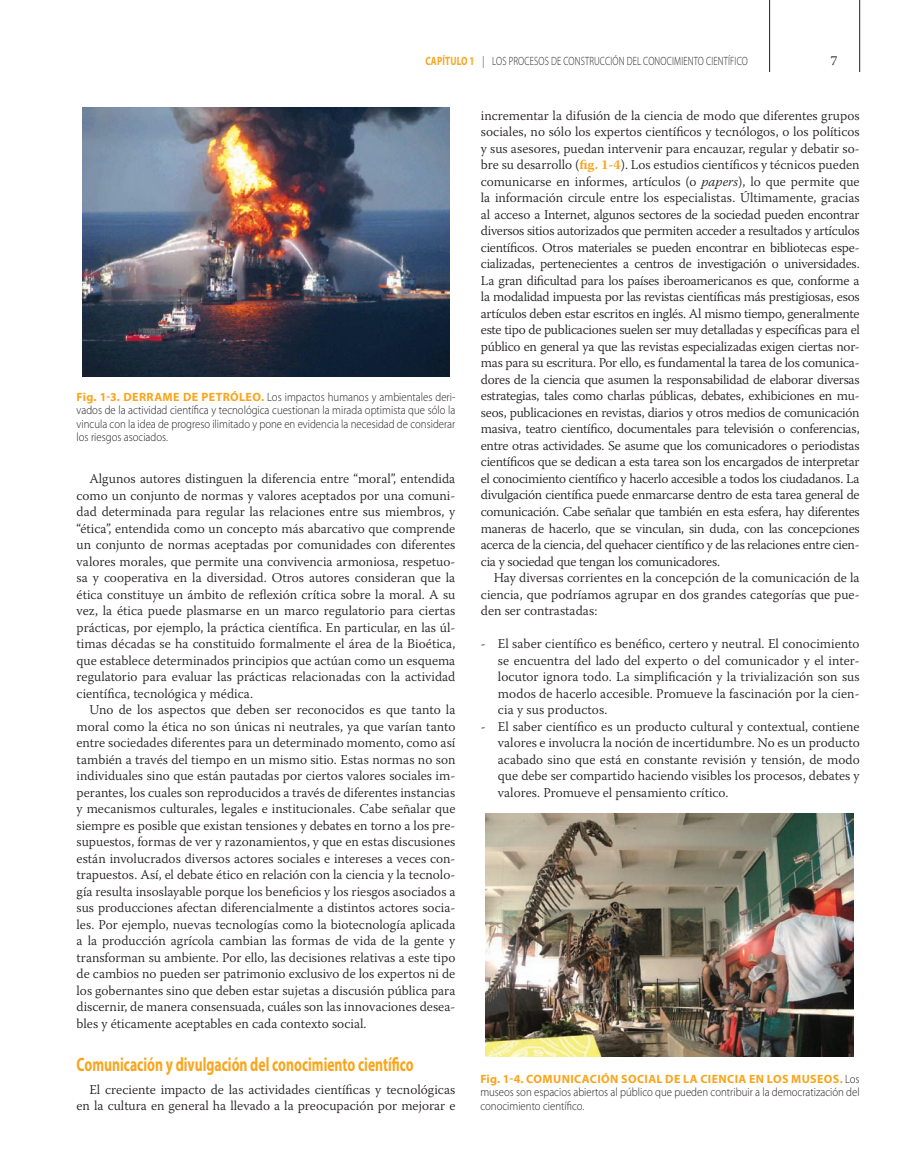
<style>
.page{position:relative;width:915px;height:1170px;background:#fff}
.page>*{position:absolute;margin:0;border:0;box-sizing:border-box;transform-origin:0 0}
.t1{font:700 19.5px "Myriad Pro";color:#f9a51c;scale:.7 1}
.t2{font:300 13.5px/16.5px "Warnock Pro";color:#231f20;text-align:justify}
.t3{font:13.5px "Warnock Pro";color:#231f20}
.t4{font:300 12px/13.5px "Myriad Pro";color:#231f20;text-align:justify;scale:.9 1}
.t5{font:300 12px "Myriad Pro";letter-spacing:.02em;color:#231f20;scale:.75 1}
.s1{font-weight:700;color:#f9a51c}
.s2{font-style:italic}
</style>
<div class="page">
<hr style="left:859px;top:0;width:1px;height:72px;background:#231f20">
<hr style="left:769px;top:0;width:1px;height:72px;background:#231f20">
<img style="left:82px;top:108px;width:367px;height:269px">
<img style="left:485px;top:813px;width:368px;height:243px">
<p class="t5" style="left:425px;top:54px;width:431px"><span class="s1">CAPÍTULO 1</span> | LOS PROCESOS DE CONSTRUCCIÓN DEL CONOCIMIENTO CIENTÍFICO</p>
<p class="t3" style="left:830px;top:53px;width:8px">7</p>
<p class="t4" style="left:77px;top:390px;width:422px"><span class="s1">Fig. 1-3. DERRAME DE PETRÓLEO.</span> Los impactos humanos y ambientales deri&shy;vados de la actividad científica y tecnológica cuestionan la mirada optimista que sólo la vincula con la idea de progreso ilimitado y pone en evidencia la necesidad de considerar los riesgos asociados.</p>
<p class="t2" style="left:77px;top:470px;width:380px;text-indent:13px">Algunos autores distinguen la diferencia entre “moral”, entendida como un conjunto de normas y valores aceptados por una comuni&shy;dad determinada para regular las relaciones entre sus miembros, y “ética”, entendida como un concepto más abarcativo que comprende un conjunto de normas aceptadas por comunidades con diferentes valores morales, que permite una convivencia armoniosa, respetuo&shy;sa y cooperativa en la diversidad. Otros autores consideran que la ética constituye un ámbito de reflexión crítica sobre la moral. A su vez, la ética puede plasmarse en un marco regulatorio para ciertas prácticas, por ejemplo, la práctica científica. En particular, en las úl&shy;timas décadas se ha constituido formalmente el área de la Bioética, que establece determinados principios que actúan como un esquema regulatorio para evaluar las prácticas relacionadas con la actividad científica, tecnológica y médica.</p>
<p class="t2" style="left:77px;top:701px;width:380px;text-indent:13px">Uno de los aspectos que deben ser reconocidos es que tanto la moral como la ética no son únicas ni neutrales, ya que varían tanto entre sociedades diferentes para un determinado momento, como así también a través del tiempo en un mismo sitio. Estas normas no son individuales sino que están pautadas por ciertos valores sociales im&shy;perantes, los cuales son reproducidos a través de diferentes instancias y mecanismos culturales, legales e institucionales. Cabe señalar que siempre es posible que existan tensiones y debates en torno a los pre&shy;supuestos, formas de ver y razonamientos, y que en estas discusiones están involucrados diversos actores sociales e intereses a veces con&shy;trapuestos. Así, el debate ético en relación con la ciencia y la tecnolo&shy;gía resulta insoslayable porque los beneficios y los riesgos asociados a sus producciones afectan diferencialmente a distintos actores socia&shy;les. Por ejemplo, nuevas tecnologías como la biotecnología aplicada a la producción agrícola cambian las formas de vida de la gente y transforman su ambiente. Por ello, las decisiones relativas a este tipo de cambios no pueden ser patrimonio exclusivo de los expertos ni de los gobernantes sino que deben estar sujetas a discusión pública para discernir, de manera consensuada, cuáles son las innovaciones desea&shy;bles y éticamente aceptables en cada contexto social.</p>
<h1 class="t1" style="left:77px;top:1051px;width:483px">Comunicación y divulgación del conocimiento científico</h1>
<p class="t2" style="left:77px;top:1080px;width:380px;text-align:right">El creciente impacto de las actividades científicas y tecnológicas en la cultura en general ha llevado a la preocupación por mejorar e</p>
<p class="t2" style="left:480px;top:107px;width:380px">incrementar la difusión de la ciencia de modo que diferentes grupos sociales, no sólo los expertos científicos y tecnólogos, o los políticos y sus asesores, puedan intervenir para encauzar, regular y debatir so&shy;bre su desarrollo (<span class="s1">fig. 1-4</span>). Los estudios científicos y técnicos pueden comunicarse en informes, artículos (o <span class="s2">papers</span>), lo que permite que la información circule entre los especialistas. Últimamente, gracias al acceso a Internet, algunos sectores de la sociedad pueden encontrar diversos sitios autorizados que permiten acceder a resultados y artículos científicos. Otros materiales se pueden encontrar en bibliotecas espe&shy;cializadas, pertenecientes a centros de investigación o universidades.<br>La gran dificultad para los países iberoamericanos es que, conforme a la modalidad impuesta por las revistas científicas más prestigiosas, esos artículos deben estar escritos en inglés. Al mismo tiempo, generalmente este tipo de publicaciones suelen ser muy detalladas y específicas para el público en general ya que las revistas especializadas exigen ciertas nor&shy;mas para su escritura. Por ello, es fundamental la tarea de los comunica&shy;dores de la ciencia que asumen la responsabilidad de elaborar diversas estrategias, tales como charlas públicas, debates, exhibiciones en mu&shy;seos, publicaciones en revistas, diarios y otros medios de comunicación masiva, teatro científico, documentales para televisión o conferencias, entre otras actividades. Se asume que los comunicadores o periodistas científicos que se dedican a esta tarea son los encargados de interpretar el conocimiento científico y hacerlo accesible a todos los ciudadanos. La divulgación científica puede enmarcarse dentro de esta tarea general de comunicación. Cabe señalar que también en esta esfera, hay diferentes maneras de hacerlo, que se vinculan, sin duda, con las concepciones acerca de la ciencia, del quehacer científico y de las relaciones entre cien&shy;cia y sociedad que tengan los comunicadores.</p>
<p class="t2" style="left:480px;top:569px;width:380px;text-indent:13px">Hay diversas corrientes en la concepción de la comunicación de la ciencia, que podríamos agrupar en dos grandes categorías que pue&shy;den ser contrastadas:</p>
<p class="t2" style="left:497px;top:635px;width:363px;text-indent:-17px">- El saber científico es benéfico, certero y neutral. El conocimiento se encuentra del lado del experto o del comunicador y el inter&shy;locutor ignora todo. La simplificación y la trivialización son sus modos de hacerlo accesible. Promueve la fascinación por la cien&shy;cia y sus productos.</p>
<p class="t2" style="left:497px;top:717px;width:363px;text-indent:-17px">- El saber científico es un producto cultural y contextual, contiene valores e involucra la noción de incertidumbre. No es un producto acabado sino que está en constante revisión y tensión, de modo que debe ser compartido haciendo visibles los procesos, debates y valores. Promueve el pensamiento crítico.</p>
<p class="t4" style="left:480px;top:1071px;width:423px"><span class="s1">Fig. 1-4. COMUNICACIÓN SOCIAL DE LA CIENCIA EN LOS MUSEOS.</span> Los museos son espacios abiertos al público que pueden contribuir a la democratización del conocimiento científico.</p>
</div>
